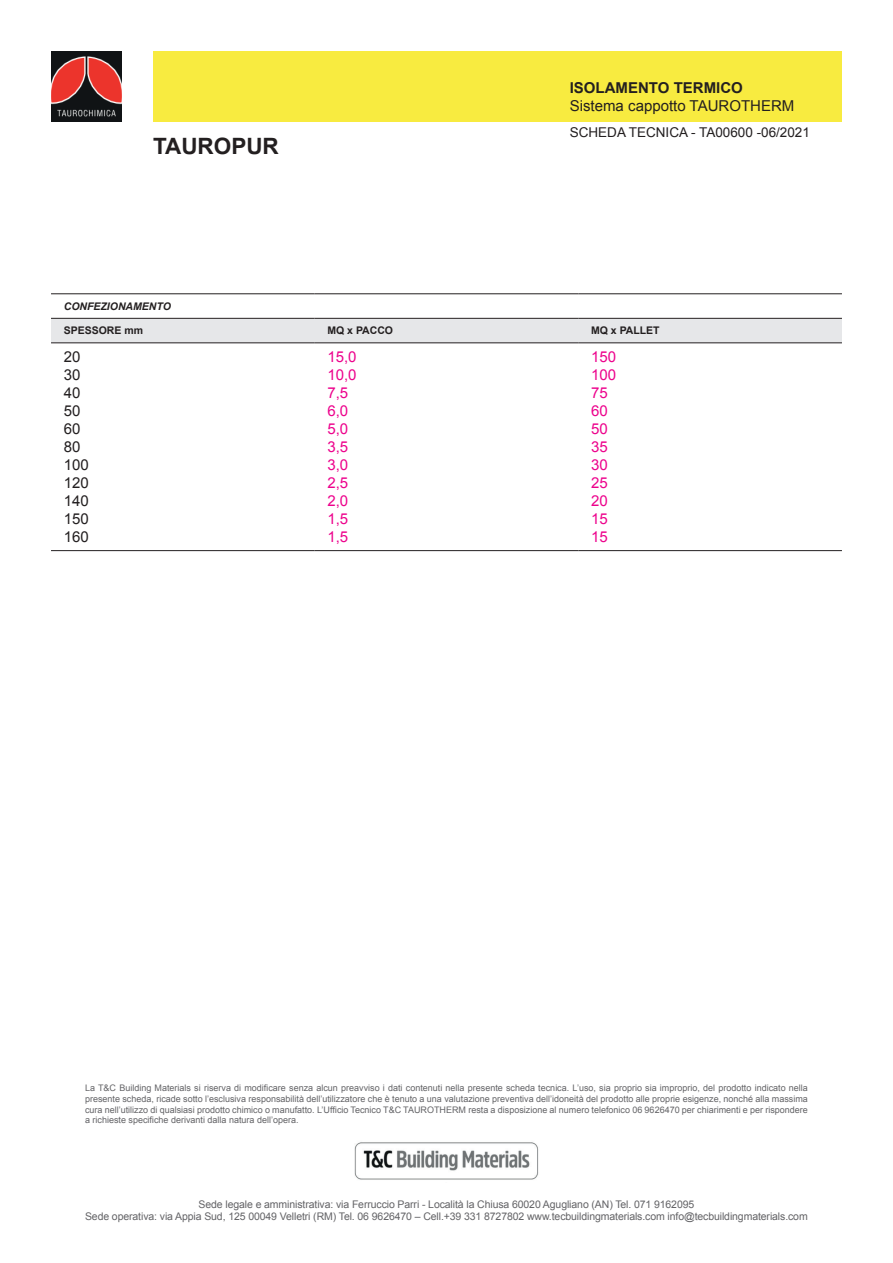
<style>
.page{position:relative;width:893px;height:1263px;background:#fff}
.page>*{position:absolute;margin:0;border:0;box-sizing:border-box;transform-origin:0 0}
.t1{font:700 22.5px "Arial";color:#231f20}
.t2{font:15px/18px "Arial";color:#ed028c}
.t3{font:15px/18px "Arial";color:#231f20}
.t4{font:700 15px "Arial";color:#231f20}
.t5{font:13.5px "Arial";color:#231f20}
.t6{font:10.5px/12.6px "Arial";letter-spacing:-.01em;color:#636366;text-align:center}
.t7{font:700 10.5px "Arial";color:#231f20}
.t8{font:italic 700 10.5px "Arial";color:#231f20}
.t9{font:9px/10.8px "Arial";color:#636366;text-align:justify}
</style>
<div class="page">
<div style="left:153px;top:51px;width:689px;height:70px;background:#f8eb40"></div>
<img style="left:51px;top:51px;width:71px;height:70px">
<img style="left:354px;top:1142px;width:185px;height:38px">
<div style="left:51px;top:319px;width:791px;height:24px;background:#e6e7e9"></div>
<hr style="left:51px;top:318px;width:264px;height:1px;background:#231f20">
<hr style="left:315px;top:318px;width:263px;height:1px;background:#231f20">
<hr style="left:578px;top:318px;width:264px;height:1px;background:#231f20">
<hr style="left:51px;top:343px;width:264px;height:1px;background:#231f20">
<hr style="left:315px;top:343px;width:263px;height:1px;background:#231f20">
<hr style="left:578px;top:343px;width:264px;height:1px;background:#231f20">
<hr style="left:51px;top:550px;width:264px;height:1px;background:#231f20">
<hr style="left:315px;top:550px;width:263px;height:1px;background:#231f20">
<hr style="left:578px;top:550px;width:264px;height:1px;background:#231f20">
<hr style="left:51px;top:293px;width:264px;height:1px;background:#231f20">
<hr style="left:315px;top:293px;width:263px;height:1px;background:#231f20">
<hr style="left:578px;top:293px;width:264px;height:1px;background:#231f20">
<h1 class="t1" style="left:153px;top:131px;width:127px">TAUROPUR</h1>
<h2 class="t4" style="left:570px;top:77px;width:175px">ISOLAMENTO TERMICO</h2>
<h2 class="t3" style="left:570px;top:96px;width:226px">Sistema cappotto TAUROTHERM</h2>
<h3 class="t5" style="left:570px;top:124px;width:242px">SCHEDA TECNICA - TA00600 -06/2021</h3>
<p class="t8" style="left:64px;top:299px;width:109px">CONFEZIONAMENTO</p>
<p class="t7" style="left:64px;top:324px;width:81px">SPESSORE mm</p>
<p class="t7" style="left:327px;top:324px;width:67px">MQ x PACCO</p>
<p class="t7" style="left:591px;top:324px;width:70px">MQ x PALLET</p>
<h2 class="t3" style="left:64px;top:348px;width:27px">20<br>30<br>40<br>50<br>60<br>80<br>100<br>120<br>140<br>150<br>160</h2>
<h2 class="t2" style="left:327px;top:348px;width:31px">15,0<br>10,0<br>7,5<br>6,0<br>5,0<br>3,5<br>3,0<br>2,5<br>2,0<br>1,5<br>1,5</h2>
<h2 class="t2" style="left:591px;top:348px;width:27px">150<br>100<br>75<br>60<br>50<br>35<br>30<br>25<br>20<br>15<br>15</h2>
<p class="t9" style="left:85px;top:1082px;width:724px">La T&amp;C Building Materials si riserva di modificare senza alcun preavviso i dati contenuti nella presente scheda tecnica. L’uso, sia proprio sia improprio, del prodotto indicato nella presente scheda, ricade sotto l’esclusiva responsabilità dell’utilizzatore che è tenuto a una valutazione preventiva dell’idoneità del prodotto alle proprie esigenze, nonché alla massima cura nell’utilizzo di qualsiasi prodotto chimico o manufatto. L’Ufficio Tecnico T&amp;C TAUROTHERM resta a disposizione al numero telefonico 06 9626470 per chiarimenti e per rispondere a richieste specifiche derivanti dalla natura dell’opera.</p>
<p class="t6" style="left:85px;top:1198px;width:724px">Sede legale e amministrativa: via Ferruccio Parri - Località la Chiusa 60020 Agugliano (AN) Tel. 071 9162095<br>Sede operativa: via Appia Sud, 125 00049 Velletri (RM) Tel. 06 9626470 – Cell.+39 331 8727802 www.tecbuildingmaterials.com info@tecbuildingmaterials.com</p>
</div>
